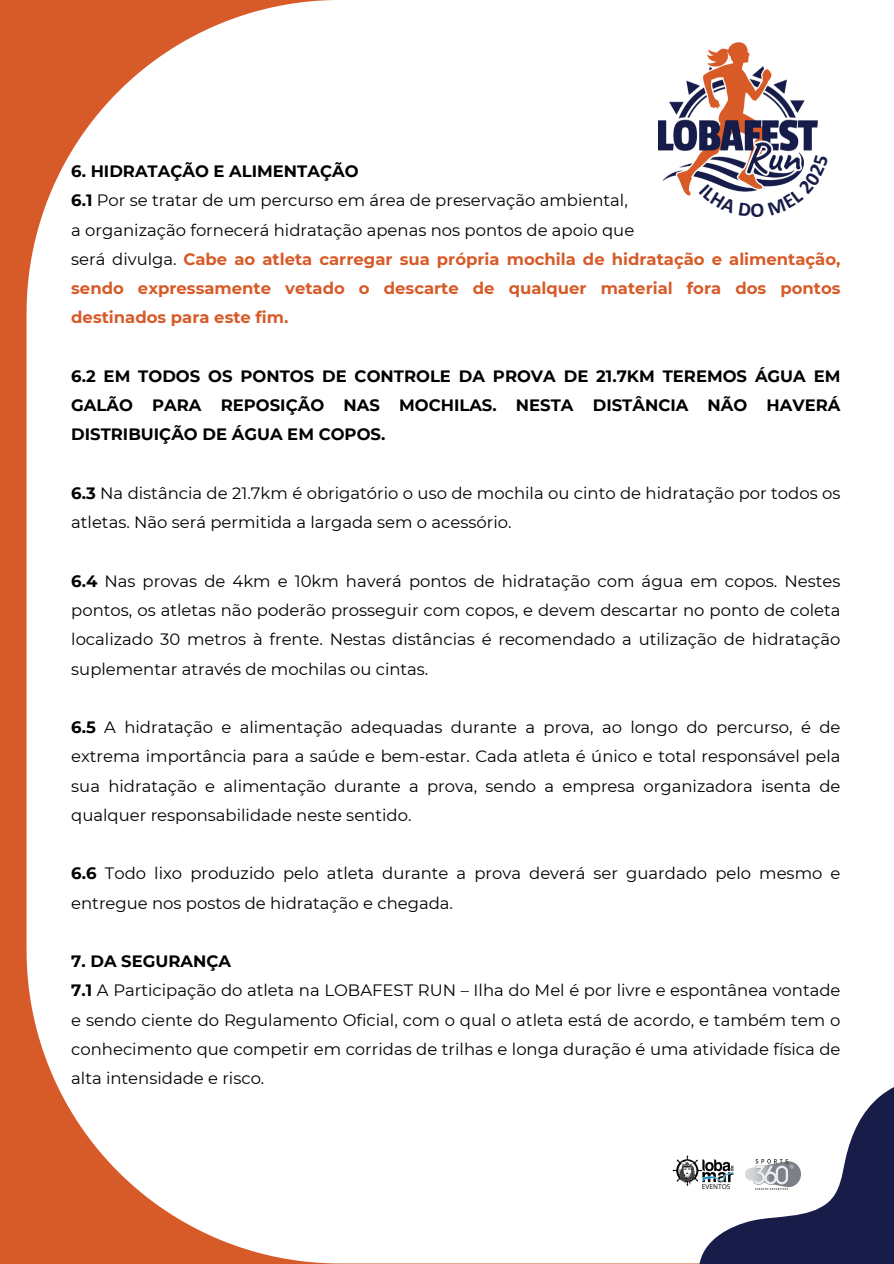
<style>
.page{position:relative;width:894px;height:1264px;background:#fff}
.page>*{position:absolute;margin:0;border:0;box-sizing:border-box;transform-origin:0 0}
.t1{font:16.5px/29.2px "Montserrat";color:#000}
.t2{font:700 16.5px/29.2px "Montserrat";color:#d75b29}
.t3{font:700 16.5px/29.2px "Montserrat";color:#000}
.t4{font:6.6px "Open Sans";color:#000}
.s1{color:#000}
.s2{font-weight:400;color:#000}
.s3{font-weight:700}
</style>
<div class="page">
<div style="left:0;top:0;width:893px;height:1263px;background:#d75b29"></div>
<div style="left:27px;top:0;width:866px;height:1263px;background:#fff"></div>
<img style="left:658px;top:41px;width:159px;height:155px">
<svg style="left:658px;top:1041px;width:235px;height:222px;background:#bdbeca"></svg>
<svg style="left:698px;top:155px;width:130px;height:62px;background:#d1ced4"></svg>
<p class="t2" style="left:71px;top:156px;width:770px"><span class="s1">6. HIDRATAÇÃO E ALIMENTAÇÃO<br>6.1</span> <span class="s2">Por se tratar de um percurso em á rea de preservação ambiental,<br>a organização fornecerá hidratação apenas nos pontos de apoio que<br>será divulga.</span> Cabe ao atleta carregar sua própria mochila de hidratação e alimentação, sendo expressamente vetado o descarte de qualquer material fora dos pontos destinados para este fim.</p>
<p class="t3" style="left:71px;top:361px;width:770px">6.2 EM TODOS OS PONTOS DE CONTROLE DA PROVA DE 21.7KM TEREMOS ÁGUA EM<br>GALÃO PARA REPOSIÇÃO NAS MOCHILAS. NESTA DISTÂNCIA NÃO HAVERÁ<br>DISTRIBUIÇÃO DE ÁGUA EM COPOS.</p>
<p class="t1" style="left:71px;top:478px;width:770px"><span class="s3">6.3</span> Na distâ ncia de 21.7km é obrigatório o uso de mochila ou cinto de hidratação por todos os atletas. Não será permitida a largada sem o acessório.</p>
<p class="t1" style="left:71px;top:566px;width:770px;text-align:justify"><span class="s3">6.4</span> Nas provas de 4km e 10km haverá pontos de hidratação com água em copos. Nestes pontos, os atletas não poderão prosseguir com copos, e devem descartar no ponto de coleta localizado 30 metros à frente. Nestas distâ ncias é recomendado a utilização de hidratação suplementar através de mochilas ou cintas.</p>
<p class="t1" style="left:71px;top:712px;width:770px;text-align:justify"><span class="s3">6.5</span> A hidratação e alimentação adequadas durante a prova, ao longo do percurso, é de extrema importâ ncia para a saúde e bem-estar. Cada atleta é ú nico e total responsável pela sua hidratação e alimentação durante a prova, sendo a empresa organizadora isenta de qualquer responsabilidade neste sentido.</p>
<p class="t1" style="left:71px;top:858px;width:770px"><span class="s3">6.6</span> Todo lixo produzido pelo atleta durante a prova deverá ser guardado pelo mesmo e entregue nos postos de hidratação e chegada.</p>
<p class="t1" style="left:71px;top:946px;width:770px"><span class="s3">7. DA SEGURANÇA<br>7.1</span> A Participação do atleta na LOBAFEST RUN – Ilha do Mel é por livre e espontâ nea vontade e sendo ciente do Regulamento Oficial, com o qual o atleta está de acordo, e também tem o conhecimento que competir em corridas de trilhas e longa duração é uma atividade física de alta intensidade e risco.</p>
<p class="t4" style="left:701px;top:1182px;width:30px">EVENTOS</p>
</div>
